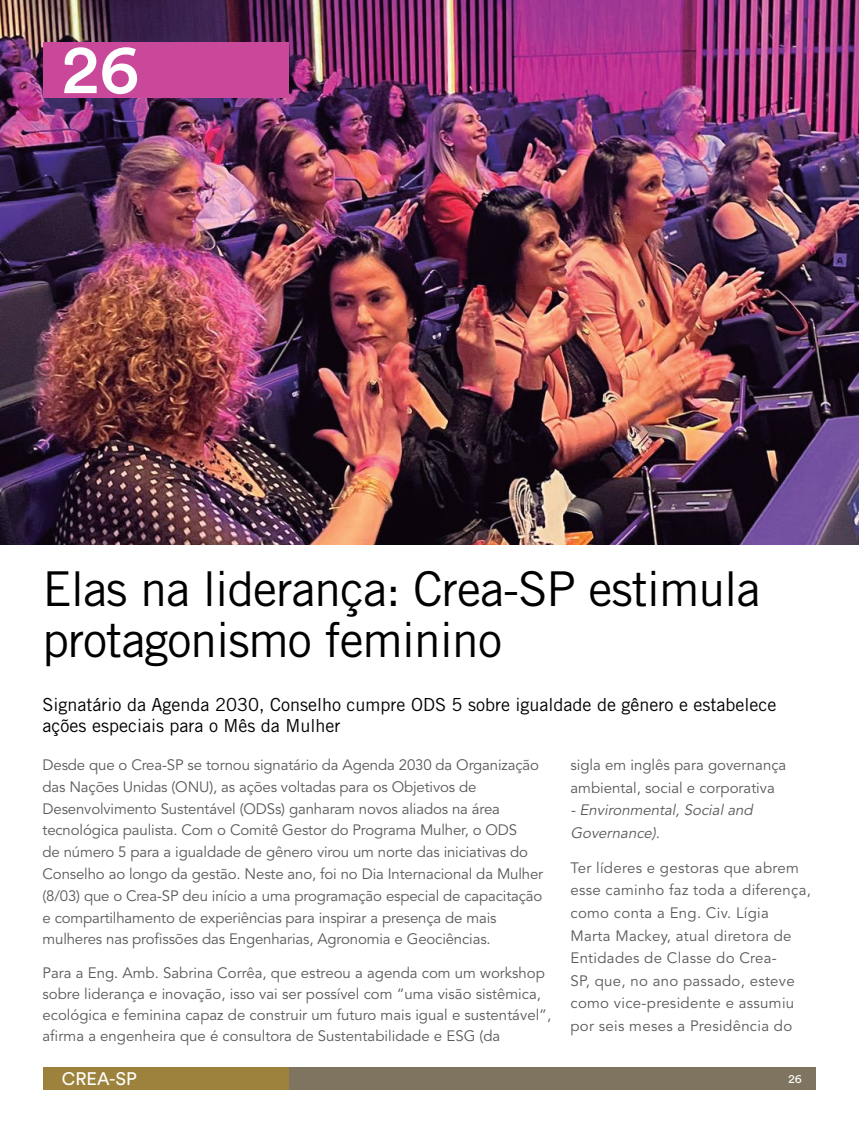
<style>
.page{position:relative;width:859px;height:1132px;background:#fff}
.page>*{position:absolute;margin:0;border:0;box-sizing:border-box;transform-origin:0 0}
.t1{font:500 69.15px "Circular Std";color:#fff}
.t2{font:48px/51px "Trade Gothic";letter-spacing:-.02em;color:#000}
.t3{font:18px/21.6px "Trade Gothic";color:#000}
.t4{font:18px "Circular Std";color:#fff}
.t5{font:15px/21.8px "Avenir LT Std";letter-spacing:-.01em;color:#58595b}
.t6{font:15px/22.5px "Avenir LT Std";letter-spacing:.02em;color:#58595b}
.t7{font:italic 15px/22.5px "Avenir LT Std";color:#58595b}
.t8{font:12px "Circular Std";color:#fff}
</style>
<div class="page">
<div style="left:288px;top:1066px;width:528px;height:23px;background:#7e7460"></div>
<div style="left:43px;top:1066px;width:245px;height:23px;background:#9c823c"></div>
<img style="left:0;top:0;width:859px;height:544px">
<div style="left:43px;top:42px;width:245px;height:55px;background:#ca489a"></div>
<h1 class="t1" style="left:62px;top:25px;width:79px">26</h1>
<h2 class="t2" style="left:43px;top:563px;width:719px">Elas na liderança: Crea-SP estimula protagonismo feminino</h2>
<p class="t3" style="left:43px;top:693px;width:735px">Signatário da Agenda 2030, Conselho cumpre ODS 5 sobre igualdade de gênero e estabelece ações especiais para o Mês da Mulher</p>
<p class="t5" style="left:43px;top:754px;width:502px">Desde que o Crea-SP se tornou signatário da Agenda 2030 da Organização das Nações Unidas (ONU), as ações voltadas para os Objetivos de Desenvolvimento Sustentável (ODSs) ganharam novos aliados na área tecnológica paulista. Com o Comitê Gestor do Programa Mulher, o ODS<br>de número 5 para a igualdade de gênero virou um norte das iniciativas do Conselho ao longo da gestão. Neste ano, foi no Dia Internacional da Mulher (8/03) que o Crea-SP deu início a uma programação especial de capacitação e compartilhamento de experiências para inspirar a presença de mais mulheres nas profissões das Engenharias, Agronomia e Geociências.</p>
<p class="t5" style="left:43px;top:962px;width:510px;line-height:21px">Para a Eng. Amb. Sabrina Corrêa, que estreou a agenda com um workshop sobre liderança e inovação, isso vai ser possível com “uma visão sistêmica, ecológica e feminina capaz de construir um futuro mais igual e sustentável”, afirma a engenheira que é consultora de Sustentabilidade e ESG (da</p>
<p class="t5" style="left:570px;top:753px;width:217px;line-height:22.5px">sigla em inglês para governança ambiental, social e corporativa</p>
<p class="t7" style="left:570px;top:798px;width:187px">- Environmental, Social and<br>Governance).</p>
<p class="t6" style="left:570px;top:856px;width:242px">Ter líderes e gestoras que abrem esse caminho faz toda a diferença, como conta a Eng. Civ. Lígia<br>Marta Mackey, atual diretora de<br>Entidades de Classe do Crea-<br>SP, que, no ano passado, esteve como vice-presidente e assumiu por seis meses a Presidência do</p>
<p class="t4" style="left:62px;top:1067px;width:77px">CREA-SP</p>
<p class="t8" style="left:788px;top:1071px;width:15px">26</p>
</div>
